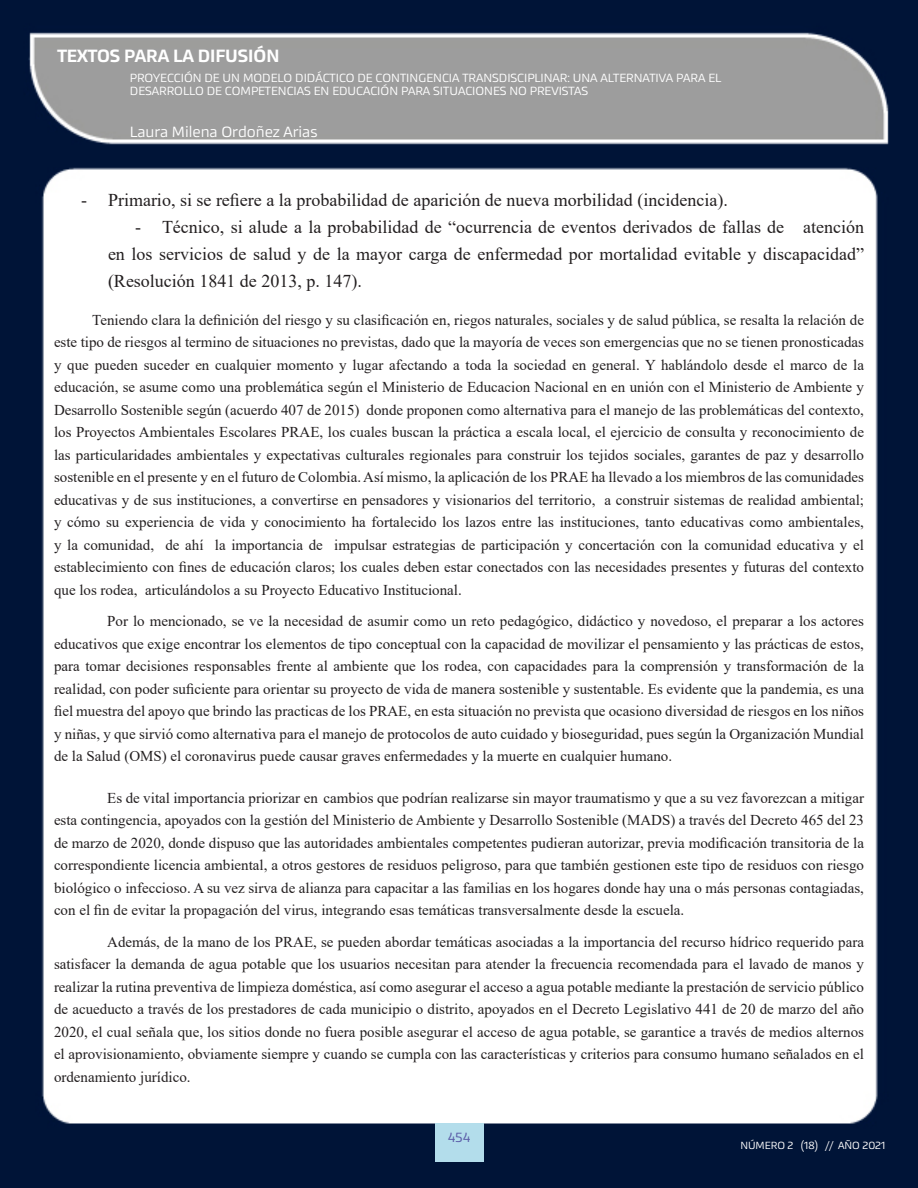
<style>
.page{position:relative;width:918px;height:1188px;background:#fff}
.page>*{position:absolute;margin:0;border:0;box-sizing:border-box;transform-origin:0 0}
.t1{font:18px/27px "Times New Roman";color:#231f20;text-align:justify}
.t2{font:500 18px "Akceler A";color:#fff}
.Body_Text{font:15px/22.5px "Times New Roman";color:#231f20;text-align:justify}
.t3{font:15px "Akceler A";color:#fff}
.t4{font:13.5px "Akceler A";color:#5c5ea9}
.t5{font:12px/13.5px "Akceler A";color:#fff}
.t6{font:10.5px "Akceler A";color:#fff}
</style>
<div class="page">
<img style="left:0;top:0;width:918px;height:1188px">
<div style="left:435px;top:1123px;width:48px;height:39px;background:#b3ddeb"></div>
<p class="t2" style="left:57px;top:42px;width:224px">TEXTOS PARA LA DIFUSIÓN</p>
<p class="t5" style="left:130px;top:70px;width:593px">PROYECCIÓN DE UN MODELO DIDÁCTICO DE CONTINGENCIA TRANSDISCIPLINAR: UNA ALTERNATIVA PARA EL<br>DESARROLLO DE COMPETENCIAS EN EDUCACIÓN PARA SITUACIONES NO PREVISTAS</p>
<p class="t3" style="left:130px;top:121px;width:189px">Laura Milena Ordoñez Arias</p>
<p class="t1" style="left:81px;top:186px;width:648px">- Primario, si se refiere a la probabilidad de aparición de nueva morbilidad (incidencia).</p>
<p class="t1" style="left:108px;top:213px;width:758px;text-indent:27px">- Técnico, si alude a la probabilidad de “ocurrencia de eventos derivados de fallas de atención en los servicios de salud y de la mayor carga de enfermedad por mortalidad evitable y discapacidad” (Resolución 1841 de 2013, p. 147).</p>
<p class="Body_Text" style="left:54px;top:308px;width:812px;text-indent:38px">Teniendo clara la definición del riesgo y su clasificación en, riegos naturales, sociales y de salud pública, se resalta la relación de este tipo de riesgos al termino de situaciones no previstas, dado que la mayoría de veces son emergencias que no se tienen pronosticadas y que pueden suceder en cualquier momento y lugar afectando a toda la sociedad en general. Y hablándolo desde el marco de la educación, se asume como una problemática según el Ministerio de Educacion Nacional en en unión con el Ministerio de Ambiente y Desarrollo Sostenible según (acuerdo 407 de 2015) donde proponen como alternativa para el manejo de las problemáticas del contexto, los Proyectos Ambientales Escolares PRAE, los cuales buscan la práctica a escala local, el ejercicio de consulta y reconocimiento de las particularidades ambientales y expectativas culturales regionales para construir los tejidos sociales, garantes de paz y desarrollo sostenible en el presente y en el futuro de Colombia. Así mismo, la aplicación de los PRAE ha llevado a los miembros de las comunidades educativas y de sus instituciones, a convertirse en pensadores y visionarios del territorio, a construir sistemas de realidad ambiental; y cómo su experiencia de vida y conocimiento ha fortalecido los lazos entre las instituciones, tanto educativas como ambientales, y la comunidad, de ahí la importancia de impulsar estrategias de participación y concertación con la comunidad educativa y el establecimiento con fines de educación claros; los cuales deben estar conectados con las necesidades presentes y futuras del contexto que los rodea, articulándolos a su Proyecto Educativo Institucional.</p>
<p class="Body_Text" style="left:54px;top:609px;width:812px;text-indent:53px">Por lo mencionado, se ve la necesidad de asumir como un reto pedagógico, didáctico y novedoso, el preparar a los actores educativos que exige encontrar los elementos de tipo conceptual con la capacidad de movilizar el pensamiento y las prácticas de estos, para tomar decisiones responsables frente al ambiente que los rodea, con capacidades para la comprensión y transformación de la realidad, con poder suficiente para orientar su proyecto de vida de manera sostenible y sustentable. Es evidente que la pandemia, es una fiel muestra del apoyo que brindo las practicas de los PRAE, en esta situación no prevista que ocasiono diversidad de riesgos en los niños y niñas, y que sirvió como alternativa para el manejo de protocolos de auto cuidado y bioseguridad, pues según la Organización Mundial de la Salud (OMS) el coronavirus puede causar graves enfermedades y la muerte en cualquier humano.</p>
<p class="Body_Text" style="left:54px;top:786px;width:812px;text-indent:53px">Es de vital importancia priorizar en cambios que podrían realizarse sin mayor traumatismo y que a su vez favorezcan a mitigar esta contingencia, apoyados con la gestión del Ministerio de Ambiente y Desarrollo Sostenible (MADS) a través del Decreto 465 del 23 de marzo de 2020, donde dispuso que las autoridades ambientales competentes pudieran autorizar, previa modificación transitoria de la correspondiente licencia ambiental, a otros gestores de residuos peligroso, para que también gestionen este tipo de residuos con riesgo biológico o infeccioso. A su vez sirva de alianza para capacitar a las familias en los hogares donde hay una o más personas contagiadas, con el fin de evitar la propagación del virus, integrando esas temáticas transversalmente desde la escuela.</p>
<p class="Body_Text" style="left:54px;top:930px;width:812px;text-indent:53px">Además, de la mano de los PRAE, se pueden abordar temáticas asociadas a la importancia del recurso hídrico requerido para satisfacer la demanda de agua potable que los usuarios necesitan para atender la frecuencia recomendada para el lavado de manos y realizar la rutina preventiva de limpieza doméstica, así como asegurar el acceso a agua potable mediante la prestación de servicio público de acueducto a través de los prestadores de cada municipio o distrito, apoyados en el Decreto Legislativo 441 de 20 de marzo del año 2020, el cual señala que, los sitios donde no fuera posible asegurar el acceso de agua potable, se garantice a través de medios alternos el aprovisionamiento, obviamente siempre y cuando se cumpla con las características y criterios para consumo humano señalados en el ordenamiento jurídico.</p>
<p class="t4" style="left:448px;top:1127px;width:24px">454</p>
<p class="t6" style="left:740px;top:1138px;width:146px">NÚMERO 2 (18) // AÑO 2021</p>
</div>
